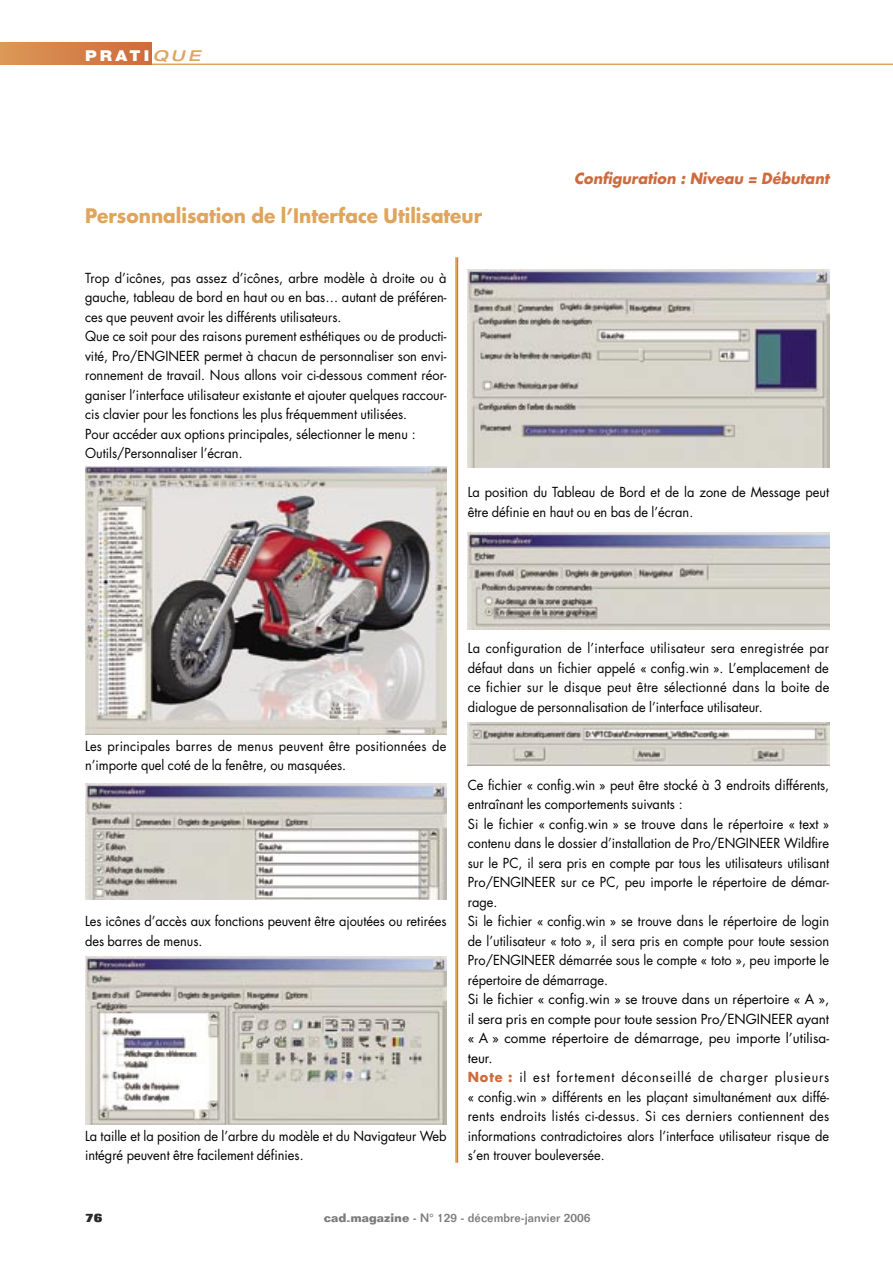
<style>
.page{position:relative;width:893px;height:1263px;background:#fff}
.page>*{position:absolute;margin:0;border:0;box-sizing:border-box;transform-origin:0 0}
.sous_titre{font:700 19.5px "Futura";color:#dfa45d;scale:.95 1}
.niveaux{font:italic 700 15px "Futura";color:#ce6b3e;scale:.95 1}
.t1{font:900 15px "Helvetica Neue";letter-spacing:.2em;color:#fff;scale:1.1 1}
.texte{font:13.5px/19.5px "Futura";color:#000;text-align:justify;scale:.95 1}
.texte-2{font:13.5px/19.5px "Futura";color:#000;text-align:justify}
.t2{font:500 12px "Folio";color:#7c7c7c}
.t3{font:800 12px "Folio";color:#2a2a2a}
.s1{font-weight:500;font-style:italic;font-stretch:expanded;color:#dfa45d}
.s2{font-weight:700;color:#ce6b3e}
.s3{font-weight:700}
</style>
<div class="page">
<hr style="left:85px;top:64px;width:808px;height:1px;background:#dfa45d">
<div style="left:0;top:42px;width:152px;height:23px;background:linear-gradient(to right,#db9856,#ce6a3e)"></div>
<img style="left:85px;top:466px;width:361px;height:268px">
<img style="left:468px;top:269px;width:361px;height:199px">
<img style="left:85px;top:784px;width:361px;height:115px">
<img style="left:85px;top:957px;width:361px;height:167px">
<img style="left:468px;top:533px;width:361px;height:96px">
<img style="left:468px;top:723px;width:361px;height:42px">
<p class="t1" style="left:85px;top:46px;width:106px">PRATI<span class="s1">QUE</span></p>
<p class="sous_titre" style="left:85px;top:203px;width:420px">Personnalisation de l’Interface Utilisateur</p>
<p class="texte" style="left:85px;top:268px;width:382px">Trop d’icônes, pas assez d’icônes, arbre modèle à droite ou à gauche, tableau de bord en haut ou en bas… autant de préféren&shy;ces que peuvent avoir les différents utilisateurs.</p>
<p class="texte" style="left:85px;top:326px;width:382px">Que ce soit pour des raisons purement esthétiques ou de producti&shy;vité, Pro/ENGINEER permet à chacun de personnaliser son envi&shy;ronnement de travail. Nous allons voir ci-dessous comment réor&shy;ganiser l’interface utilisateur existante et ajouter quelques raccour&shy;cis clavier pour les fonctions les plus fréquemment utilisées.</p>
<p class="texte" style="left:85px;top:424px;width:350px">Pour accéder aux options principales, sélectionner le menu :</p>
<p class="texte" style="left:85px;top:443px;width:167px">Outils/Personnaliser l’écran.</p>
<p class="niveaux" style="left:574px;top:168px;width:270px">Configuration : Niveau = Débutant</p>
<p class="texte" style="left:468px;top:482px;width:382px">La position du Tableau de Bord et de la zone de Message peut être définie en haut ou en bas de l’écran.</p>
<p class="texte" style="left:85px;top:736px;width:382px">Les principales barres de menus peuvent être positionnées de n’importe quel coté de la fenêtre, ou masquées.</p>
<p class="texte" style="left:85px;top:911px;width:382px">Les icônes d’accès aux fonctions peuvent être ajoutées ou retirées des barres de menus.</p>
<p class="texte" style="left:85px;top:1126px;width:382px">La taille et la position de l’arbre du modèle et du Navigateur Web intégré peuvent être facilement définies.</p>
<p class="texte" style="left:468px;top:638px;width:382px">La configuration de l’interface utilisateur sera enregistrée par défaut dans un fichier appelé « config.win ». L’emplacement de ce fichier sur le disque peut être sélectionné dans la boite de dialogue de personnalisation de l’interface utilisateur.</p>
<p class="texte" style="left:468px;top:775px;width:382px">Ce fichier « config.win » peut être stocké à 3 endroits différents, entraînant les comportements suivants :</p>
<p class="texte" style="left:468px;top:814px;width:382px">Si le fichier « config.win » se trouve dans le répertoire « text » contenu dans le dossier d’installation de Pro/ENGINEER Wildfire sur le PC, il sera pris en compte par tous les utilisateurs utilisant Pro/ENGINEER sur ce PC, peu importe le répertoire de démar&shy;rage.</p>
<p class="texte" style="left:468px;top:911px;width:382px">Si le fichier « config.win » se trouve dans le répertoire de login de l’utilisateur « toto », il sera pris en compte pour toute session Pro/ENGINEER démarrée sous le compte « toto », peu importe le répertoire de démarrage.</p>
<p class="texte-2" style="left:468px;top:989px;width:363px">Si le fichier « config.win » se trouve dans un répertoire « A », il sera pris en compte pour toute session Pro/ENGINEER ayant « A » comme répertoire de démarrage, peu importe l’utilisa&shy;teur.</p>
<p class="texte" style="left:468px;top:1067px;width:382px"><span class="s2">Note :</span> il est fortement déconseillé de charger plusieurs « config.win » différents en les plaçant simultanément aux diffé&shy;rents endroits listés ci-dessus. Si ces derniers contiennent des informations contradictoires alors l’interface utilisateur risque de s’en trouver bouleversée.</p>
<p class="t3" style="left:85px;top:1210px;width:19px">76</p>
<p class="t2" style="left:324px;top:1210px;width:268px"><span class="s3">cad-magazine</span> - N° 129 - décembre-janvier 2006</p>
</div>
